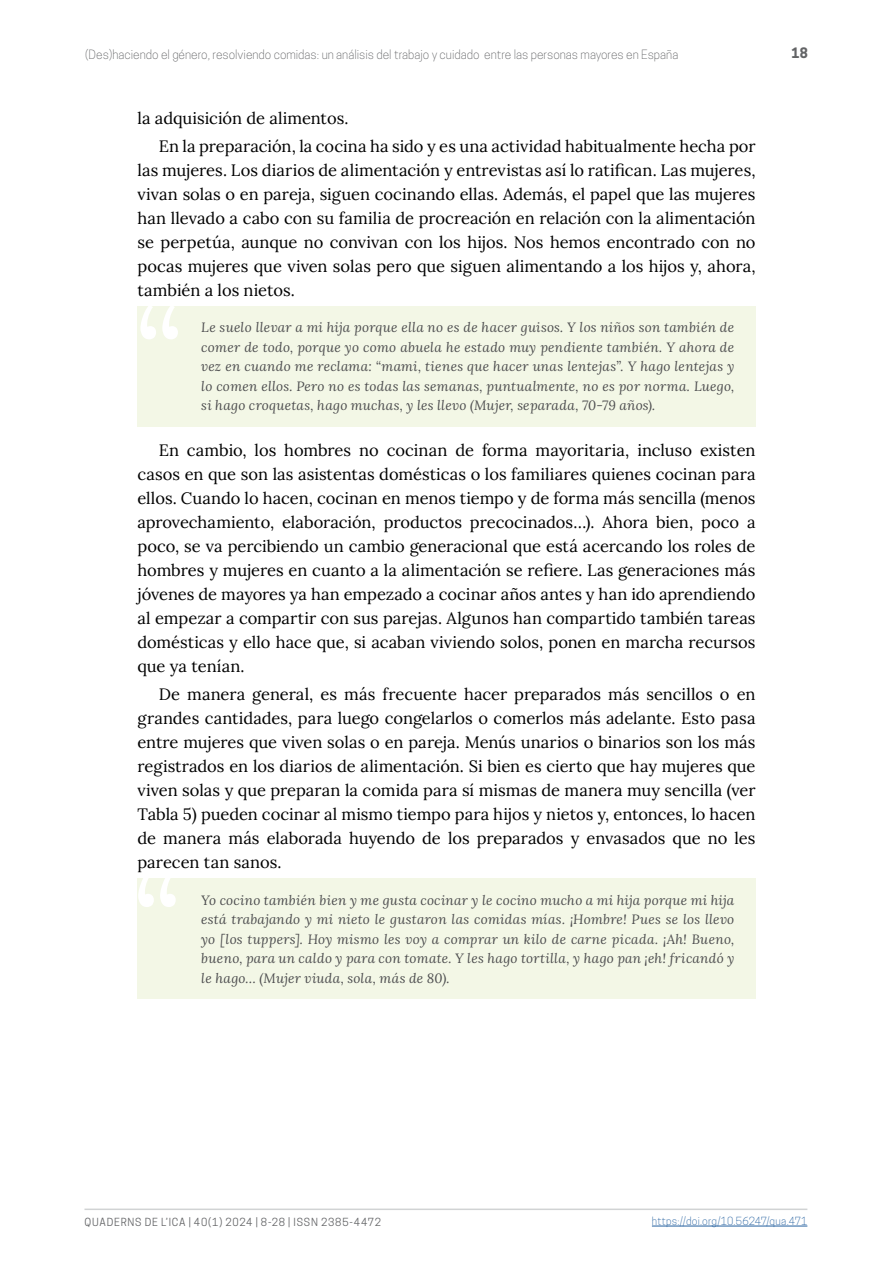
<style>
.page{position:relative;width:893px;height:1263px;background:#fff}
.page>*{position:absolute;margin:0;border:0;box-sizing:border-box;transform-origin:0 0}
.t1{font:124.35px "Lora";color:#fff}
.t2{font:16.5px/24px "Lora";letter-spacing:-.005em;color:#000;text-align:justify}
.t3{font:italic 13.5px/19.5px "Lora";letter-spacing:.02em;color:#4d4d4f;text-align:justify}
.t4{font:700 13.5px "Cooper Hewitt";color:#636466}
.t5{font:300 12px "Cooper Hewitt";color:#636466}
.t6{font:10.5px "Cooper Hewitt";letter-spacing:.075em;color:#636466}
.t7{font:300 10.5px "Cooper Hewitt";letter-spacing:.015em;color:#215e9e}
</style>
<div class="page">
<hr style="left:652px;top:1226px;width:155px;height:1px;background:#215e9e">
<hr style="left:84px;top:1208px;width:723px;height:2px;background:#d1d3d4">
<div style="left:137px;top:306px;width:618px;height:121px;background:#f3f7e6"></div>
<div style="left:137px;top:878px;width:618px;height:121px;background:#f3f7e6"></div>
<p class="t5" style="left:85px;top:47px;width:595px">(Des)haciendo el género, resolviendo comidas: un análisis del trabajo y cuidado entre las personas mayores en España</p>
<p class="t4" style="left:792px;top:45px;width:18px">18</p>
<p class="t2" style="left:159px;top:103px;width:598px;line-height:28.2px;text-indent:-21px">la adquisición de alimentos.<br>En la preparación, la cocina ha sido y es una actividad habitualmente hecha por</p>
<p class="t2" style="left:137px;top:157px;width:620px">las mujeres. Los diarios de alimentación y entrevistas así lo ratifican. Las mujeres, vivan solas o en pareja, siguen cocinando ellas. Además, el papel que las mujeres han llevado a cabo con su familia de procreación en relación con la alimentación se perpetúa, aunque no convivan con los hijos. Nos hemos encontrado con no pocas mujeres que viven solas pero que siguen alimentando a los hijos y, ahora, también a los nietos.</p>
<p class="t3" style="left:201px;top:318px;width:535px">Le suelo llevar a mi hija porque ella no es de hacer guisos. Y los niños son también de comer de todo, porque yo como abuela he estado muy pendiente también. Y ahora de vez en cuando me reclama: “mami, tienes que hacer unas lentejas”. Y hago lentejas y lo comen ellos. Pero no es todas las semanas, puntualmente, no es por norma. Luego, si hago croquetas, hago muchas, y les llevo (Mujer, separada, 70-79 años).</p>
<p class="t2" style="left:137px;top:437px;width:620px;text-indent:21px">En cambio, los hombres no cocinan de forma mayoritaria, incluso existen casos en que son las asistentas domésticas o los familiares quienes cocinan para ellos. Cuando lo hacen, cocinan en menos tiempo y de forma más sencilla (menos aprovechamiento, elaboración, productos precocinados…). Ahora bien, poco a poco, se va percibiendo un cambio generacional que está acercando los roles de hombres y mujeres en cuanto a la alimentación se refiere. Las generaciones más jóvenes de mayores ya han empezado a cocinar años antes y han ido aprendiendo al empezar a compartir con sus parejas. Algunos han compartido también tareas domésticas y ello hace que, si acaban viviendo solos, ponen en marcha recursos que ya tenían.</p>
<p class="t2" style="left:137px;top:681px;width:620px;text-indent:21px">De manera general, es más frecuente hacer preparados más sencillos o en grandes cantidades, para luego congelarlos o comerlos más adelante. Esto pasa entre mujeres que viven solas o en pareja. Menús unarios o binarios son los más registrados en los diarios de alimentación. Si bien es cierto que hay mujeres que viven solas y que preparan la comida para sí mismas de manera muy sencilla (ver Tabla 5) pueden cocinar al mismo tiempo para hijos y nietos y, entonces, lo hacen de manera más elaborada huyendo de los preparados y envasados que no les parecen tan sanos.</p>
<p class="t3" style="left:201px;top:890px;width:535px">Yo cocino también bien y me gusta cocinar y le cocino mucho a mi hija porque mi hija está trabajando y mi nieto le gustaron las comidas mías. ¡Hombre! Pues se los llevo yo [los tuppers]. Hoy mismo les voy a comprar un kilo de carne picada. ¡Ah! Bueno, bueno, para un caldo y para con tomate. Y les hago tortilla, y hago pan ¡eh! fricandó y</p>
<h1 class="t1" style="left:135px;top:260px;width:51px">“</h1>
<h1 class="t1" style="left:132px;top:828px;width:51px">“</h1>
<p class="t3" style="left:201px;top:968px;width:250px">le hago… (Mujer viuda, sola, más de 80).</p>
<p class="t6" style="left:84px;top:1215px;width:298px">QUADERNS DE L’ICA | 40(1) 2024 | 8-28 | ISSN 2385-4472</p>
<p class="t7" style="left:652px;top:1215px;width:157px">https://doi.org/10.56247/qua.471</p>
</div>
